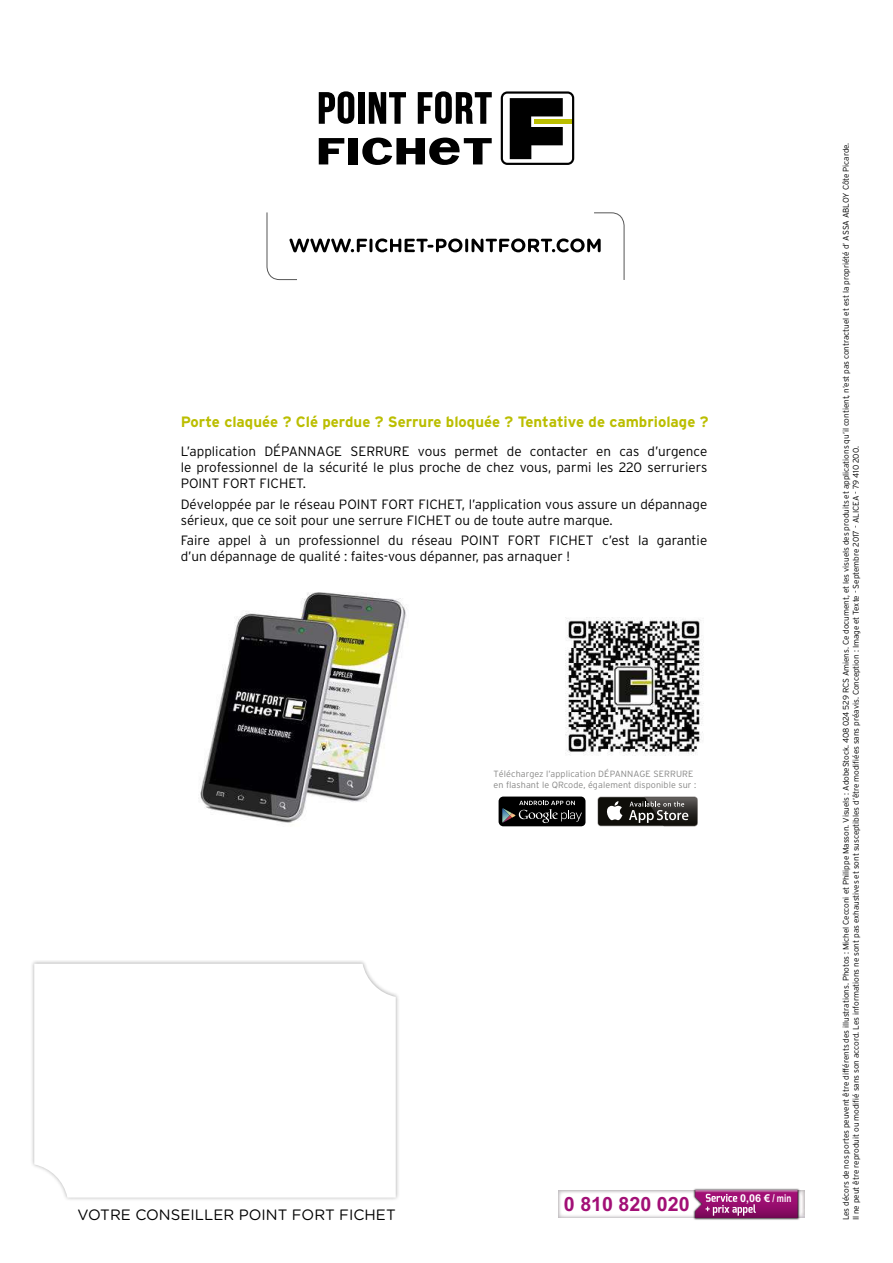
<style>
.page{position:relative;width:893px;height:1263px;background:#fff}
.page>*{position:absolute;margin:0;border:0;box-sizing:border-box;transform-origin:0 0}
.t1{font:700 19.65px "Arial";color:#a20f76}
.t2{font:700 15px "Interstate";color:#bbbe00}
.t3{font:15px "Gotham Rounded";color:#000}
.t4{font:300 13.5px/16.2px "Interstate";color:#000}
.t5{font:700 10.8px "Arial";color:#fff}
.t6{font:300 9px/10.8px "Interstate";letter-spacing:.01em;color:#878786}
.t7{font:300 8.25px/9.9px "Interstate";letter-spacing:-.01em;color:#000}
</style>
<div class="page">
<div style="left:30px;top:960px;width:370px;height:241px;background:#000;opacity:.3"></div>
<svg style="left:34px;top:964px;width:362px;height:233px"></svg>
<img style="left:559px;top:1191px;width:134px;height:26px">
<img style="left:693px;top:1188px;width:107px;height:32px">
<svg style="left:695px;top:1190px;width:109px;height:28px;background:#a23681"></svg>
<img style="left:565px;top:617px;width:139px;height:139px">
<div style="left:499px;top:796px;width:86px;height:30px;background:#000;border-radius:5px"></div>
<svg style="left:502px;top:801px;width:80px;height:22px"></svg>
<div style="left:597px;top:796px;width:101px;height:30px;background:#dfdedd;border-radius:4px"></div>
<div style="left:598px;top:797px;width:99px;height:29px;background:#0f0e09;border-radius:3px"></div>
<svg style="left:607px;top:801px;width:15px;height:19px"></svg>
<img style="left:644px;top:796px;width:54px;height:29px">
<img style="left:645px;top:797px;width:52px;height:29px">
<svg style="left:629px;top:801px;width:67px;height:26px"></svg>
<img style="left:200px;top:592px;width:207px;height:231px">
<svg style="left:266px;top:212px;width:359px;height:69px"></svg>
<svg style="left:319px;top:138px;width:25px;height:26px"></svg>
<div style="left:349px;top:138px;width:9px;height:26px;background:#000"></div>
<svg style="left:362px;top:138px;width:130px;height:27px"></svg>
<svg style="left:319px;top:91px;width:35px;height:33px"></svg>
<div style="left:358px;top:92px;width:6px;height:32px;background:#000"></div>
<svg style="left:369px;top:92px;width:37px;height:32px"></svg>
<svg style="left:418px;top:91px;width:74px;height:33px"></svg>
<svg style="left:501px;top:91px;width:73px;height:74px"></svg>
<h2 class="t2" style="left:181px;top:413px;width:529px">Porte claquée ? Clé perdue ? Serrure bloquée ? Tentative de cambriolage ?</h2>
<h3 class="t4" style="left:181px;top:443px;width:528px;text-align:justify">L’application DÉPANNAGE SERRURE vous permet de contacter en cas d’urgence le professionnel de la sécurité le plus proche de chez vous, parmi les 220 serruriers POINT FORT FICHET.</h3>
<h3 class="t4" style="left:181px;top:495px;width:528px">Développée par le réseau POINT FORT FICHET, l’application vous assure un dépannage sérieux, que ce soit pour une serrure FICHET ou de toute autre marque.</h3>
<h3 class="t4" style="left:181px;top:532px;width:528px">Faire appel à un professionnel du réseau POINT FORT FICHET c’est la garantie d’un dépannage de qualité : faites-vous dépanner, pas arnaquer !</h3>
<p class="t6" style="left:494px;top:769px;width:204px">Téléchargez l’application DÉPANNAGE SERRURE en flashant le QRcode, également disponible sur :</p>
<h2 class="t3" style="left:78px;top:1205px;width:320px">VOTRE CONSEILLER POINT FORT FICHET</h2>
<h1 class="t1" style="left:564px;top:1191px;width:127px">0 810 820 020</h1>
<h3 class="t5" style="left:740px;top:1191px;width:53px">0,06 € / min</h3>
<p class="t7" style="left:841px;top:1220px;width:1079px;rotate:-90deg">Les décors de nos portes peuvent être différents des illustrations. Photos : Michel Cecconi et Philippe Masson. Visuels : AdobeStock. 408 024 529 RCS Amiens. Ce document, et les visuels des produits et applications qu’il contient, n’est pas contractuel et est la propriété d’ ASSA ABLOY Côte Picarde.<br>Il ne peut être reproduit ou modifié sans son accord. Les informations ne sont pas exhaustives et sont susceptibles d’être modifiées sans préavis. Conception : Image et Texte - Septembre 2017 - ALICEA - 79 410 200.</p>
</div>
